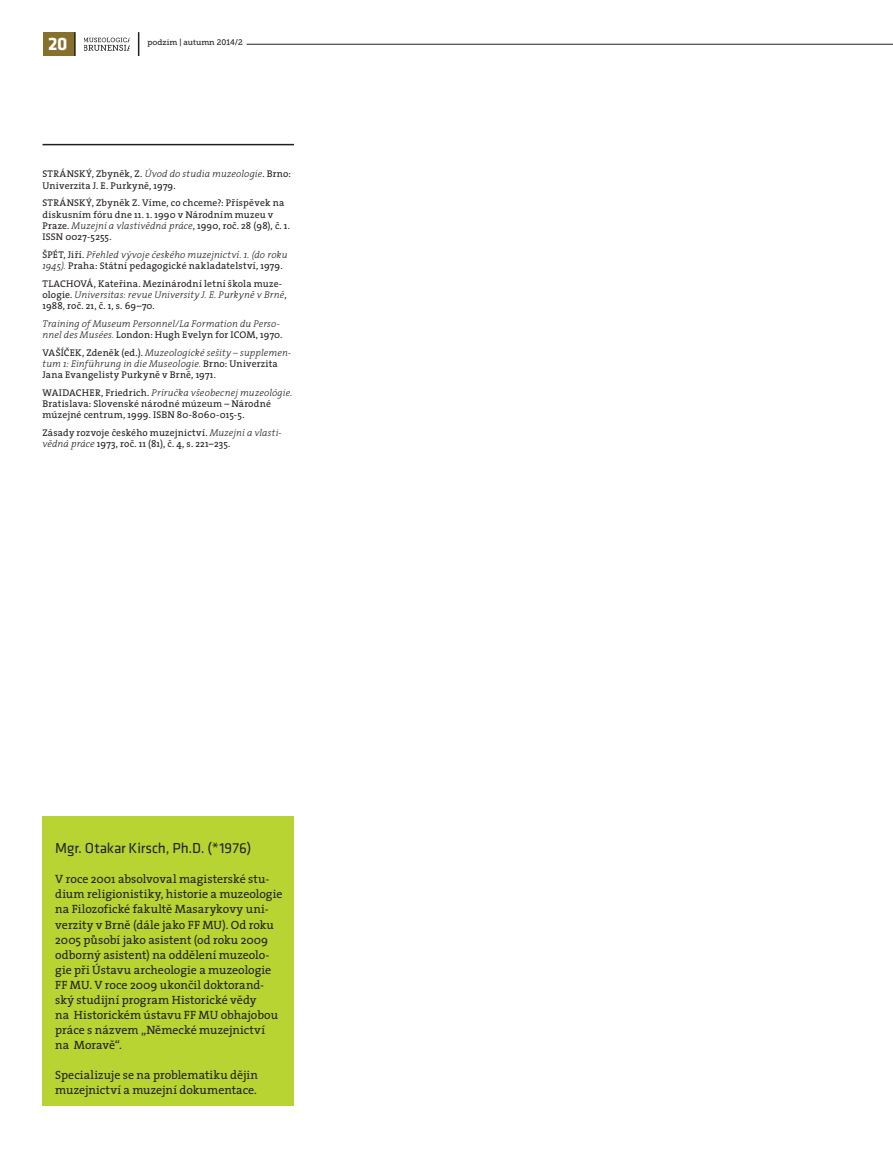
<style>
.page{position:relative;width:893px;height:1174px;background:#fff}
.page>*{position:absolute;margin:0;border:0;box-sizing:border-box;transform-origin:0 0}
.t1{font:700 18.75px "Klavika";color:#fff}
.t2{font:15px "Klavika";letter-spacing:-.005em;color:#231f20}
.t3{font:12px/15px "The Serif";color:#231f20}
.t4{font:9.75px/11.2px "The Serif";letter-spacing:.015em;color:#231f20}
.t5{font:italic 300 9.75px/11.2px "The Serif";letter-spacing:.01em;color:#231f20}
.t6{font:8.1px "Museo Slab 500";color:#231f20}
.s1{font-weight:300;font-style:italic}
.s2{font-weight:400;font-style:normal}
</style>
<div class="page">
<div style="left:44px;top:32px;width:31px;height:24px;background:#86702c"></div>
<svg style="left:138px;top:32px;width:1px;height:24px"></svg>
<hr style="left:74px;top:32px;width:2px;height:24px;background:#231f20">
<svg style="left:84px;top:38px;width:46px;height:13px"></svg>
<hr style="left:247px;top:44px;width:646px;height:1px;background:#231f20">
<hr style="left:43px;top:144px;width:251px;height:1px;background:#231f20">
<div style="left:43px;top:816px;width:251px;height:290px;background:#b8d432"></div>
<h1 class="t1" style="left:48px;top:33px;width:21px">20</h1>
<p class="t6" style="left:148px;top:38px;width:97px">podzim | autumn 2014/2</p>
<p class="t4" style="left:43px;top:168px;width:250px">STRÁNSKÝ, Zbyněk, Z. <span class="s1">Úvod do studia muzeologie</span>. Brno:<br>Univerzita J. E. Purkyně, 1979.</p>
<p class="t4" style="left:43px;top:197px;width:249px">STRÁNSKÝ, Zbyněk Z. Víme, co chceme?: Příspěvek na diskusním fóru dne 11. 1. 1990 v Národním muzeu v Praze. <span class="s1">Muzejní a vlastivědná práce</span>, 1990, roč. 28 (98), č. 1.<br>ISSN 0027-5255.</p>
<p class="t4" style="left:43px;top:248px;width:247px">ŠPÉT, Jiří. <span class="s1">Přehled vývoje českého muzejnictví. 1. (do roku<br>1945).</span> Praha: Státní pedagogické nakladatelství, 1979.</p>
<p class="t4" style="left:43px;top:277px;width:246px">TLACHOVÁ, Kateřina. Mezinárodní letní škola muze&shy;ologie. <span class="s1">Universitas: revue University J. E. Purkyně v Brně</span>,<br>1988, roč. 21, č. 1, s. 69–70.</p>
<p class="t5" style="left:43px;top:317px;width:241px">Training of Museum Personnel/La Formation du Perso&shy;nnel des Musées. <span class="s2">London: Hugh Evelyn for ICOM, 1970.</span></p>
<p class="t4" style="left:43px;top:346px;width:250px">VAŠÍČEK, Zdeněk (ed.). <span class="s1">Muzeologické sešity – supplemen&shy;tum 1: Einführung in die Museologie.</span> Brno: Univerzita<br>Jana Evangelisty Purkyně v Brně, 1971.</p>
<p class="t4" style="left:43px;top:386px;width:251px">WAIDACHER, Friedrich. <span class="s1">Príručka všeobecnej muzeológie.<br></span>Bratislava: Slovenské národné múzeum – Národné múzejné centrum, 1999. ISBN 80-8060-015-5.</p>
<p class="t4" style="left:43px;top:427px;width:241px">Zásady rozvoje českého muzejnictví. <span class="s1">Muzejní a vlasti&shy;vědná práce</span> 1973, roč. 11 (81), č. 4, s. 221–235.</p>
<h2 class="t2" style="left:55px;top:840px;width:198px">Mgr. Otakar Kirsch, Ph.D. (*1976)</h2>
<p class="t3" style="left:55px;top:871px;width:229px">V roce 2001 absolvoval magisterské stu&shy;dium religionistiky, historie a muzeologie na Filozofické fakultě Masarykovy uni&shy;verzity v Brně (dále jako FF MU). Od roku 2005 působí jako asistent (od roku 2009 odborný asistent) na oddělení muzeolo&shy;gie při Ústavu archeologie a muzeologie FF MU. V roce 2009 ukončil doktorand&shy;ský studijní program Historické vědy<br>na Historickém ústavu FF MU obhajobou práce s názvem „Německé muzejnictví<br>na Moravě“.</p>
<p class="t3" style="left:55px;top:1066px;width:204px">Specializuje se na problematiku dějin muzejnictví a muzejní dokumentace.</p>
</div>
